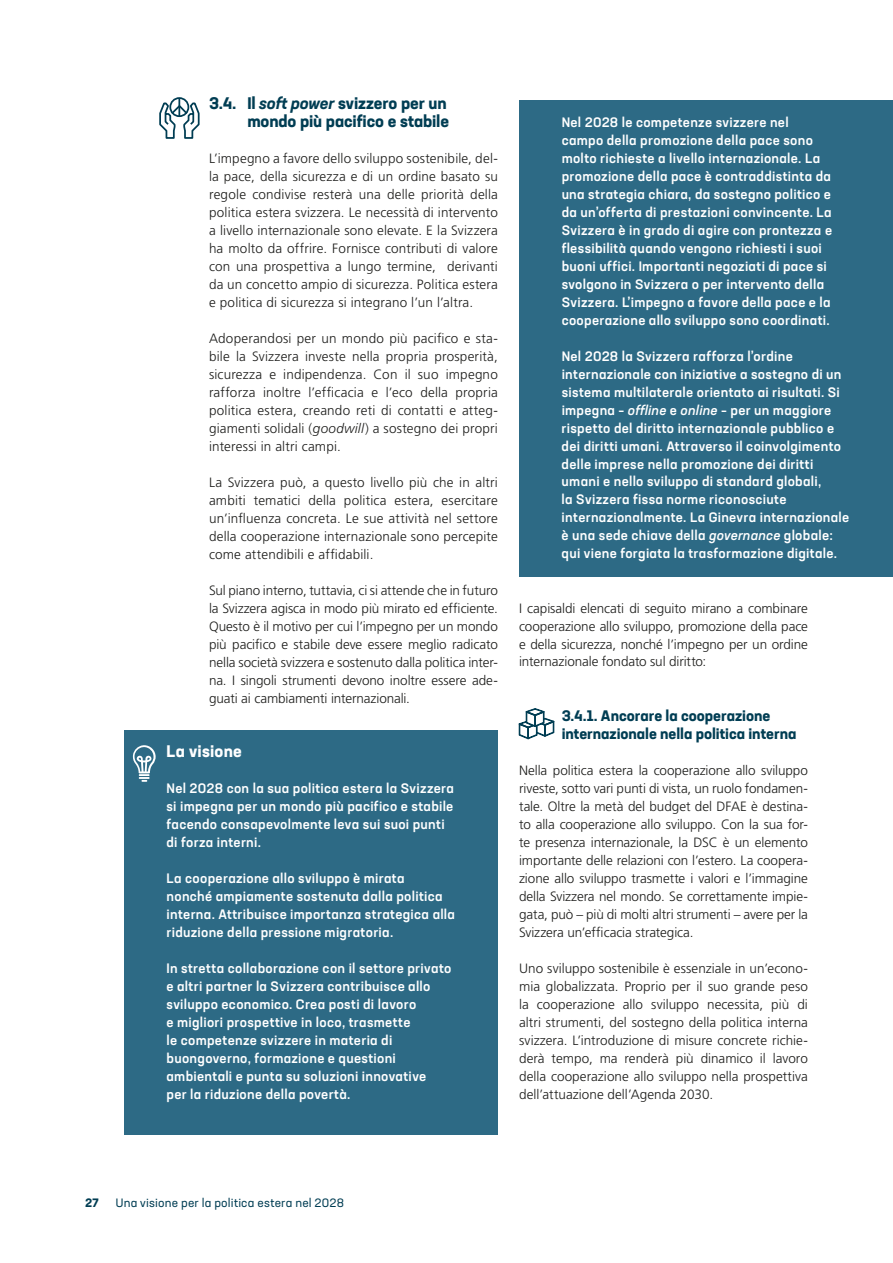
<style>
.page{position:relative;width:893px;height:1263px;background:#fff}
.page>*{position:absolute;margin:0;border:0;box-sizing:border-box;transform-origin:0 0}
.t1{font:700 16.5px/18px "Neusa Next Std";letter-spacing:-.005em;color:#003d53;text-align:right}
.t2{font:700 16.5px "Neusa Next Std";letter-spacing:.015em;color:#fff}
.t3{font:700 15px/18px "Neusa Next Std";letter-spacing:-.005em;color:#003d53}
.t4{font:300 13.5px/18px "Frutiger LT Pro";letter-spacing:.005em;color:#1d1d1b;text-align:justify}
.t5{font:500 13.5px/18px "Neusa Next Std";letter-spacing:.02em;color:#fff}
.t6{font:12px "Neusa Next Std";letter-spacing:.015em;color:#003d53}
.t7{font:700 12px "Neusa Next Std";color:#003d53}
.s1{font-style:italic}
</style>
<div class="page">
<div style="left:169px;top:97px;width:20px;height:20px;border:2px solid #003d53;border-radius:50%"></div>
<svg style="left:159px;top:98px;width:41px;height:41px"></svg>
<div style="left:124px;top:730px;width:374px;height:45px;background:#2d6a85"></div>
<div style="left:124px;top:751px;width:374px;height:384px;background:#2d6a85"></div>
<svg style="left:133px;top:745px;width:23px;height:37px"></svg>
<div style="left:519px;top:100px;width:374px;height:477px;background:#2d6a85"></div>
<svg style="left:519px;top:709px;width:35px;height:30px"></svg>
<p class="t1" style="left:209px;top:93px;width:241px">3.4. Il <span class="s1">soft power</span> svizzero per un mondo più pacifico e stabile</p>
<p class="t4" style="left:209px;top:149px;width:290px">L’impegno a favore dello sviluppo sostenibile, del&shy;la pace, della sicurezza e di un ordine basato su regole condivise resterà una delle priorità della politica estera svizzera. Le necessità di intervento a livello internazionale sono elevate. E la Svizzera ha molto da offrire. Fornisce contributi di valore con una prospettiva a lungo termine, derivanti da un concetto ampio di sicurezza. Politica estera e politica di sicurezza si integrano l’un l’altra.</p>
<p class="t4" style="left:209px;top:329px;width:290px">Adoperandosi per un mondo più pacifico e sta&shy;bile la Svizzera investe nella propria prosperità, sicurezza e indipendenza. Con il suo impegno rafforza inoltre l’efficacia e l’eco della propria politica estera, creando reti di contatti e atteg&shy;giamenti solidali (<span class="s1">goodwill</span>) a sostegno dei propri interessi in altri campi.</p>
<p class="t4" style="left:209px;top:473px;width:290px">La Svizzera può, a questo livello più che in altri ambiti tematici della politica estera, esercitare un’influenza concreta. Le sue attività nel settore della cooperazione internazionale sono percepite come attendibili e affidabili.</p>
<p class="t4" style="left:209px;top:581px;width:290px">Sul piano interno, tuttavia, ci si attende che in futuro la Svizzera agisca in modo più mirato ed efficiente.<br>Questo è il motivo per cui l’impegno per un mondo più pacifico e stabile deve essere meglio radicato nella società svizzera e sostenuto dalla politica inter&shy;na. I singoli strumenti devono inoltre essere ade&shy;guati ai cambiamenti internazionali.</p>
<p class="t2" style="left:167px;top:740px;width:77px">La visione</p>
<p class="t5" style="left:167px;top:779px;width:289px">Nel 2028 con la sua politica estera la Svizzera si impegna per un mondo più pacifico e stabile facendo consapevolmente leva sui suoi punti di forza interni.</p>
<p class="t5" style="left:167px;top:868px;width:290px">La cooperazione allo sviluppo è mirata<br>nonché ampiamente sostenuta dalla politica interna. Attribuisce importanza strategica alla riduzione della pressione migratoria.</p>
<p class="t5" style="left:167px;top:958px;width:286px">In stretta collaborazione con il settore privato e altri partner la Svizzera contribuisce allo sviluppo economico. Crea posti di lavoro<br>e migliori prospettive in loco, trasmette<br>le competenze svizzere in materia di buongoverno, formazione e questioni ambientali e punta su soluzioni innovative<br>per la riduzione della povertà.</p>
<p class="t5" style="left:562px;top:113px;width:272px">Nel 2028 le competenze svizzere nel campo della promozione della pace sono molto richieste a livello internazionale. La promozione della pace è contraddistinta da una strategia chiara, da sostegno politico e da un’offerta di prestazioni convincente. La Svizzera è in grado di agire con prontezza e flessibilità quando vengono richiesti i suoi buoni uffici. Importanti negoziati di pace si svolgono in Svizzera o per intervento della Svizzera. L’impegno a favore della pace e la cooperazione allo sviluppo sono coordinati.</p>
<p class="t5" style="left:562px;top:346px;width:289px">Nel 2028 la Svizzera rafforza l’ordine internazionale con iniziative a sostegno di un sistema multilaterale orientato ai risultati. Si impegna – <span class="s1">offline</span> e <span class="s1">online</span> – per un maggiore rispetto del diritto internazionale pubblico e dei diritti umani. Attraverso il coinvolgimento delle imprese nella promozione dei diritti umani e nello sviluppo di standard globali,<br>la Svizzera fissa norme riconosciute internazionalmente. La Ginevra internazionale è una sede chiave della <span class="s1">governance</span> globale: qui viene forgiata la trasformazione digitale.</p>
<p class="t4" style="left:519px;top:599px;width:290px">I capisaldi elencati di seguito mirano a combinare cooperazione allo sviluppo, promozione della pace e della sicurezza, nonché l’impegno per un ordine internazionale fondato sul diritto:</p>
<p class="t3" style="left:562px;top:706px;width:236px">3.4.1. Ancorare la cooperazione internazionale nella politica interna</p>
<p class="t4" style="left:519px;top:761px;width:290px">Nella politica estera la cooperazione allo sviluppo riveste, sotto vari punti di vista, un ruolo fondamen&shy;tale. Oltre la metà del budget del DFAE è destina&shy;to alla cooperazione allo sviluppo. Con la sua for&shy;te presenza internazionale, la DSC è un elemento importante delle relazioni con l’estero. La coopera&shy;zione allo sviluppo trasmette i valori e l’immagine della Svizzera nel mondo. Se correttamente impie&shy;gata, può – più di molti altri strumenti – avere per la Svizzera un’efficacia strategica.</p>
<p class="t4" style="left:519px;top:959px;width:290px">Uno sviluppo sostenibile è essenziale in un’econo&shy;mia globalizzata. Proprio per il suo grande peso la cooperazione allo sviluppo necessita, più di altri strumenti, del sostegno della politica interna svizzera. L’introduzione di misure concrete richie&shy;derà tempo, ma renderà più dinamico il lavoro della cooperazione allo sviluppo nella prospettiva dell’attuazione dell’Agenda 2030.</p>
<p class="t7" style="left:85px;top:1195px;width:15px">27</p>
<p class="t6" style="left:116px;top:1195px;width:230px">Una visione per la politica estera nel 2028</p>
</div>
